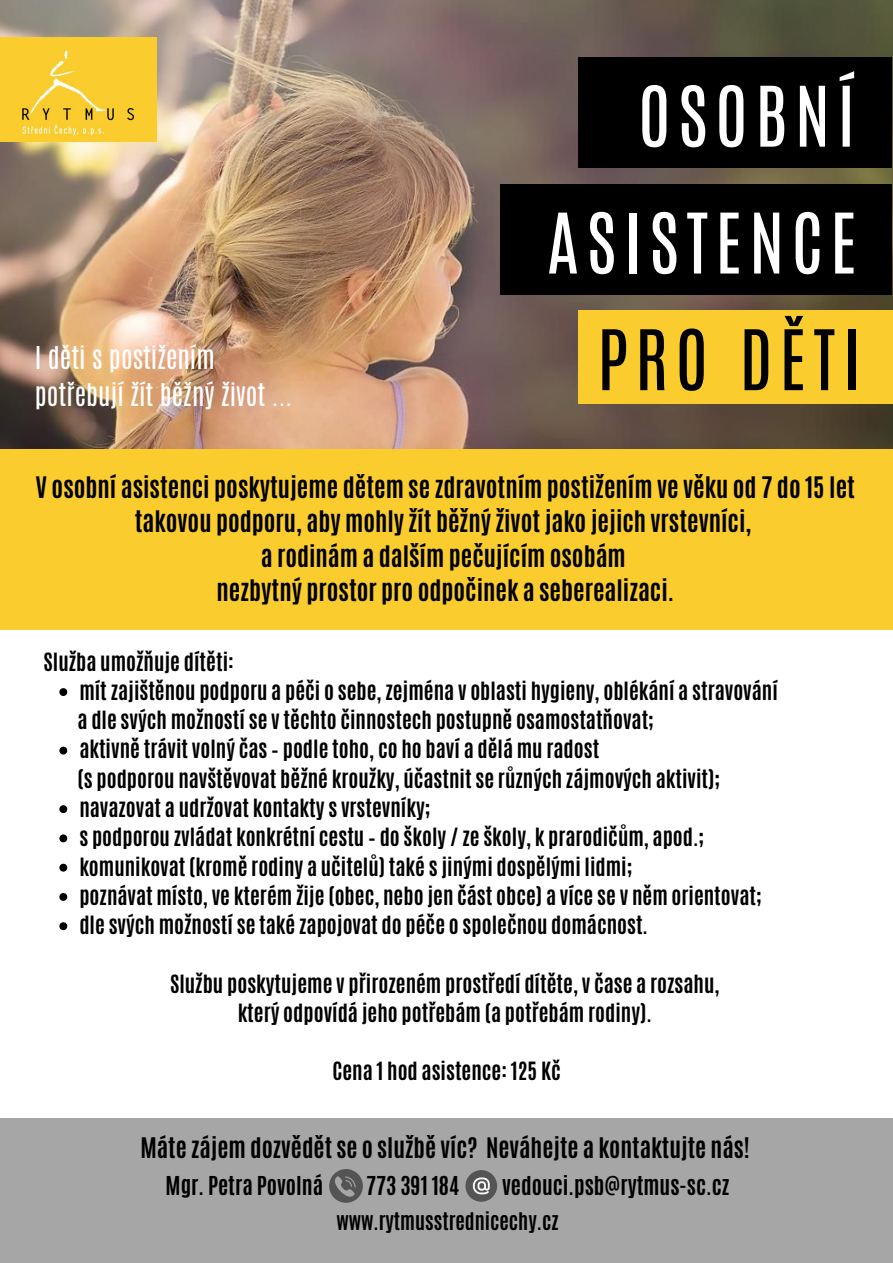
<style>
.page{position:relative;width:893px;height:1263px;background:#fff}
.page>*{position:absolute;margin:0;border:0;box-sizing:border-box;transform-origin:0 0}
.t1{font:70.88px "Antonio";letter-spacing:.1em;color:#fff}
.t2{font:70.88px "Antonio";letter-spacing:.1em;color:#000}
.t3{font:26.25px/36.6px "Antonio";color:#fff}
.t4{font:700 24.75px/34.3px "Antonio";color:#000;text-align:center}
.t5{font:700 23.7px "Antonio";color:#000}
.t6{font:700 21.75px "Antonio";color:#000}
.t7{font:700 21px/29.2px "Antonio";color:#000}
.t8{font:700 20.25px "Antonio";color:#000}
</style>
<div class="page">
<img style="left:1px;top:0;width:892px;height:449px">
<div style="left:578px;top:58px;width:314px;height:110px;background:#000"></div>
<div style="left:578px;top:310px;width:315px;height:94px;background:#facc2e"></div>
<img style="left:0;top:38px;width:156px;height:103px">
<div style="left:0;top:1118px;width:893px;height:145px;background:#a6a6a6"></div>
<svg style="left:329px;top:1169px;width:34px;height:34px"></svg>
<svg style="left:465px;top:1170px;width:32px;height:32px"></svg>
<svg style="left:473px;top:1177px;width:17px;height:17px"></svg>
<div style="left:500px;top:184px;width:391px;height:110px;background:#000"></div>
<div style="left:0;top:449px;width:893px;height:180px;background:#facc2e"></div>
<svg style="left:59px;top:688px;width:8px;height:8px"></svg>
<svg style="left:59px;top:747px;width:8px;height:7px"></svg>
<svg style="left:59px;top:805px;width:8px;height:8px"></svg>
<svg style="left:59px;top:834px;width:8px;height:8px"></svg>
<svg style="left:59px;top:864px;width:8px;height:7px"></svg>
<svg style="left:59px;top:893px;width:8px;height:8px"></svg>
<svg style="left:59px;top:922px;width:8px;height:8px"></svg>
<h1 class="t1" style="left:638px;top:66px;width:219px">OSOBNÍ</h1>
<p class="t3" style="left:35px;top:340px;width:259px">I děti s postižením potřebují žít běžný život ...</p>
<h1 class="t1" style="left:547px;top:192px;width:311px">ASISTENCE</h1>
<h1 class="t2" style="left:597px;top:309px;width:265px">PRO DĚTI</h1>
<p class="t4" style="left:36px;top:470px;width:821px">V osobní asistenci poskytujeme dětem se zdravotním postižením ve věku od 7 do 15 let takovou podporu, aby mohly žít běžný život jako jejich vrstevníci,<br>a rodinám a dalším pečujícím osobám<br>nezbytný prostor pro odpočinek a seberealizaci.</p>
<p class="t7" style="left:44px;top:647px;width:192px">Služba umožňuje dítěti:</p>
<p class="t7" style="left:77px;top:706px;width:578px">a dle svých možností se v těchto činnostech postupně osamostatňovat;</p>
<p class="t7" style="left:77px;top:764px;width:644px">(s podporou navštěvovat běžné kroužky, účastnit se různých zájmových aktivit);</p>
<p class="t7" style="left:79px;top:676px;width:700px">mít zajištěnou podporu a péči o sebe, zejména v oblasti hygieny, oblékání a stravování</p>
<p class="t7" style="left:79px;top:735px;width:521px">aktivně trávit volný čas – podle toho, co ho baví a dělá mu radost</p>
<p class="t7" style="left:79px;top:793px;width:684px">navazovat a udržovat kontakty s vrstevníky;<br>s podporou zvládat konkrétní cestu – do školy / ze školy, k prarodičům, apod.; komunikovat (kromě rodiny a učitelů) také s jinými dospělými lidmi;<br>poznávat místo, ve kterém žije (obec, nebo jen část obce) a více se v něm orientovat; dle svých možností se také zapojovat do péče o společnou domácnost.</p>
<p class="t7" style="left:170px;top:969px;width:551px;text-align:center">Službu poskytujeme v přirozeném prostředí dítěte, v čase a rozsahu, který odpovídá jeho potřebám (a potřebám rodiny).</p>
<p class="t7" style="left:332px;top:1057px;width:230px">Cena 1 hod asistence: 125 Kč</p>
<p class="t5" style="left:140px;top:1131px;width:610px">Máte zájem dozvědět se o službě víc? Neváhejte a kontaktujte nás!</p>
<p class="t6" style="left:166px;top:1170px;width:159px">Mgr. Petra Povolná</p>
<p class="t6" style="left:366px;top:1170px;width:95px">773 391 184</p>
<p class="t6" style="left:502px;top:1170px;width:229px">vedouci.psb@rytmus-sc.cz</p>
<p class="t8" style="left:336px;top:1207px;width:224px">www.rytmusstrednicechy.cz</p>
</div>
